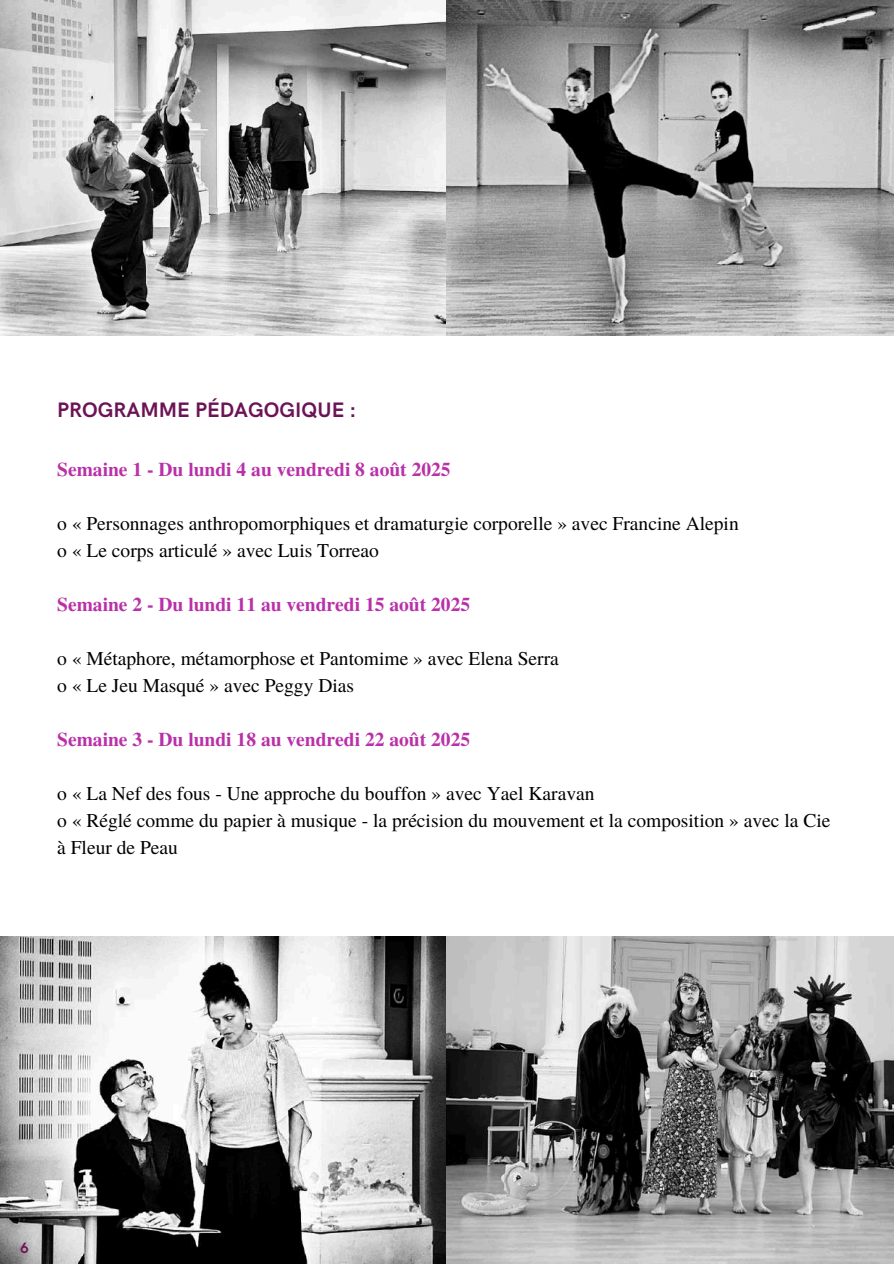
<style>
.page{position:relative;width:894px;height:1264px;background:#fff}
.page>*{position:absolute;margin:0;border:0;box-sizing:border-box;transform-origin:0 0}
.t1{font:700 21px "HK Grotesk";color:#6c1356}
.t2{font:19.5px/27px "Te X Gyre Termes";color:#000}
.t3{font:700 19.5px "Te X Gyre Termes";color:#b930a8}
.t4{font:700 15px "HK Grotesk";color:#6c1356}
</style>
<div class="page">
<img style="left:0;top:936px;width:893px;height:327px">
<img style="left:0;top:0;width:893px;height:335px">
<p class="t1" style="left:57px;top:398px;width:301px">PROGRAMME PÉDAGOGIQUE :</p>
<p class="t3" style="left:57px;top:454px;width:395px">Semaine 1 - Du lundi 4 au vendredi 8 août 2025</p>
<p class="t2" style="left:57px;top:508px;width:683px">o « Personnages anthropomorphiques et dramaturgie corporelle » avec Francine Alepin o « Le corps articulé » avec Luis Torreao</p>
<p class="t3" style="left:57px;top:589px;width:414px">Semaine 2 - Du lundi 11 au vendredi 15 août 2025</p>
<p class="t2" style="left:57px;top:643px;width:503px">o « Métaphore, métamorphose et Pantomime » avec Elena Serra o « Le Jeu Masqué » avec Peggy Dias</p>
<p class="t3" style="left:57px;top:724px;width:414px">Semaine 3 - Du lundi 18 au vendredi 22 août 2025</p>
<p class="t2" style="left:57px;top:778px;width:774px">o « La Nef des fous - Une approche du bouffon » avec Yael Karavan<br>o « Réglé comme du papier à musique - la précision du mouvement et la composition » avec la Cie à Fleur de Peau</p>
<p class="t4" style="left:20px;top:1239px;width:10px">6</p>
</div>
